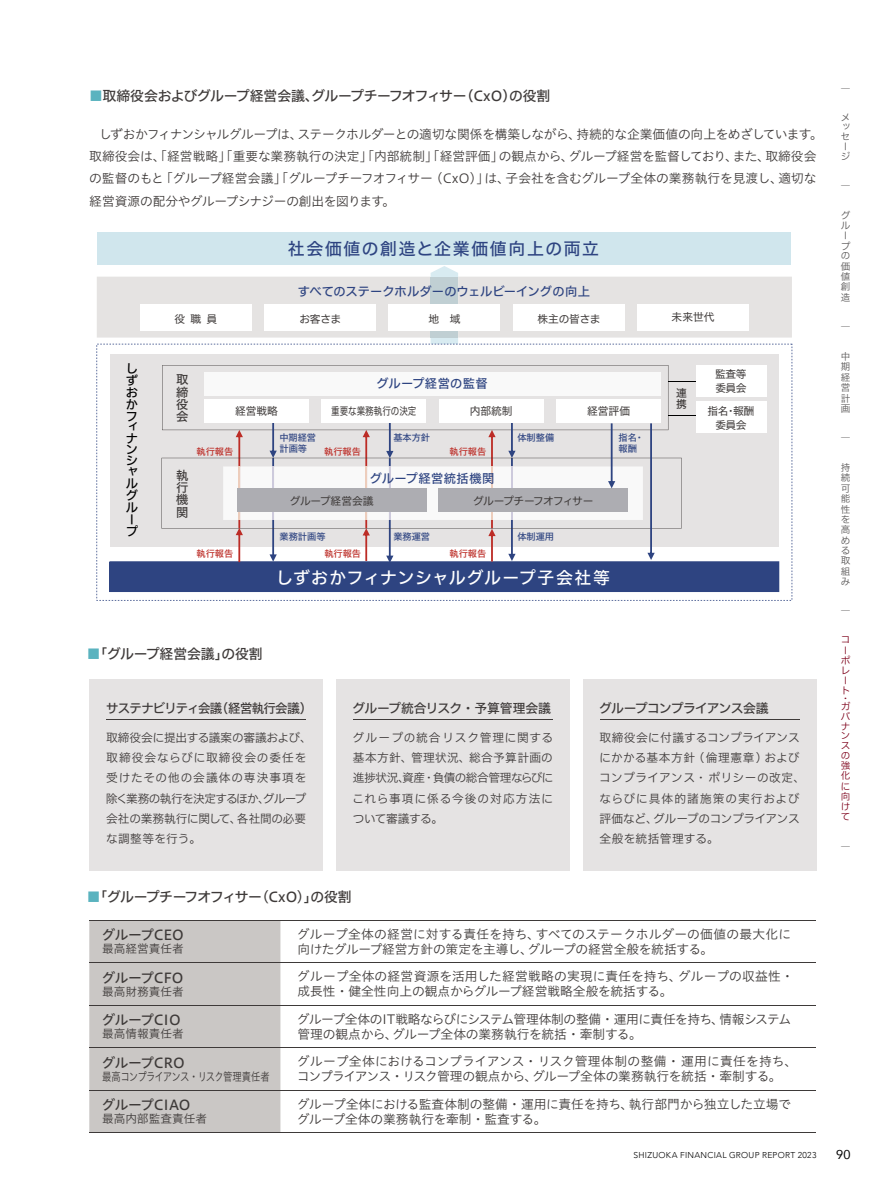
<style>
.page{position:relative;width:893px;height:1191px;background:#fff}
.page>*{position:absolute;margin:0;border:0;box-sizing:border-box;transform-origin:0 0}
.t1{font:16.8px "Hiragino UD Sans F Std W5";letter-spacing:.04em;color:#fff}
.t2{font:16.8px "Hiragino UD Sans F Std W5";letter-spacing:.1em;color:#2e4481}
.t3{font:13.8px "Hiragino UD Sans F Std N W5";letter-spacing:-.02em;color:#3e3a39}
.t4{font:13.8px "Hiragino UD Sans Std W5";letter-spacing:-.01em;color:#3e3a39}
.t5{font:13.8px "Hiragino UD Sans F Std N W5";color:#3e3a39}
.t6{font:12.75px/14.9px "Hiragino UD Sans Std W3";letter-spacing:-.015em;color:#3e3a39}
.t7{font:12.75px "Hiragino UD Sans F Std N W5";letter-spacing:-.05em;color:#3e3a39}
.t8{font:12.75px "Hiragino UD Sans F Std N W5";color:#3e3a39}
.t9{font:12.75px "Avenir";color:#000}
.t10{font:12.3px "Hiragino UD Sans F Std W5";letter-spacing:.01em;color:#2e4481}
.t11{font:12.3px/11.7px "Hiragino UD Sans F Std W5";color:#000;text-align:justify}
.t12{font:12.3px "Hiragino UD Sans F Std W5";letter-spacing:.04em;color:#2e4481}
.t13{font:12.3px "Hiragino UD Sans F Std W5";letter-spacing:.03em;color:#2e4481}
.t14{font:12.3px/12.3px "Hiragino UD Sans F Std W5";color:#3e3a39;text-align:justify}
.t15{font:11.7px/20.2px "Hiragino UD Sans F Std N W3";letter-spacing:.015em;color:#3e3a39;text-align:justify}
.t16{font:11.7px/20.2px "Hiragino UD Sans F Std N W3";letter-spacing:-.005em;color:#3e3a39}
.t17{font:11.7px "Hiragino UD Sans Std W3";color:#3e3a39}
.t18{font:11.7px "Hiragino UD Sans Std W3";letter-spacing:-.07em;color:#3e3a39;scale:.8 1}
.t19{font:10.8px/13.8px "Hiragino UD Sans F Std W4";letter-spacing:-.015em;color:#3e3a39}
.t20{font:10.8px "Hiragino UD Sans F Std W4";letter-spacing:-.07em;color:#3e3a39}
.t21{font:10.8px "Hiragino UD Sans F Std W4";letter-spacing:-.015em;color:#3e3a39;scale:.8 1}
.t22{font:10.8px/10.8px "Hiragino UD Sans F Std W5";color:#3e3a39}
.t23{font:9.6px/10.4px "Hiragino UD Sans F Std N W3";color:#595757}
.t24{font:9.6px/10.1px "Hiragino UD Sans F Std N W3";color:#7d001a}
.t25{font:9.15px/10.8px "Hiragino UD Sans F Std W5";color:#2e4481}
.t26{font:9.15px "Hiragino UD Sans F Std W5";color:#bc2c26}
.t27{font:300 8.55px "Avenir";letter-spacing:.035em;color:#000}
.s1{color:#5ab3bf}
</style>
<div class="page">
<div style="left:336px;top:679px;width:234px;height:192px;background:#e5e3e3"></div>
<hr style="left:353px;top:719px;width:200px;height:1px;background:#3e3a39">
<div style="left:583px;top:679px;width:233px;height:192px;background:#e5e3e3"></div>
<hr style="left:600px;top:719px;width:199px;height:1px;background:#3e3a39">
<div style="left:89px;top:679px;width:234px;height:192px;background:#e5e3e3"></div>
<hr style="left:106px;top:719px;width:200px;height:1px;background:#3e3a39">
<svg style="left:96px;top:344px;width:696px;height:257px"></svg>
<svg style="left:97px;top:266px;width:695px;height:78px"></svg>
<div style="left:431px;top:277px;width:27px;height:60px;background:#c0cfd3"></div>
<div style="left:97px;top:232px;width:694px;height:33px;background:#d0e6ed"></div>
<div style="left:140px;top:304px;width:111px;height:26px;background:#fff"></div>
<div style="left:264px;top:304px;width:112px;height:26px;background:#fff"></div>
<div style="left:389px;top:304px;width:111px;height:26px;background:#fff"></div>
<div style="left:513px;top:304px;width:111px;height:26px;background:#fff"></div>
<div style="left:637px;top:304px;width:111px;height:26px;background:#fff"></div>
<svg style="left:109px;top:365px;width:670px;height:227px"></svg>
<div style="left:89px;top:920px;width:191px;height:212px;background:#cac7c5"></div>
<hr style="left:89px;top:962px;width:191px;height:1px;background:#3e3a39">
<hr style="left:280px;top:962px;width:536px;height:1px;background:#3e3a39">
<hr style="left:89px;top:1005px;width:191px;height:1px;background:#3e3a39">
<hr style="left:280px;top:1005px;width:536px;height:1px;background:#3e3a39">
<hr style="left:89px;top:919px;width:191px;height:1px;background:#3e3a39">
<hr style="left:280px;top:919px;width:536px;height:1px;background:#3e3a39">
<hr style="left:89px;top:1132px;width:191px;height:1px;background:#3e3a39">
<hr style="left:280px;top:1132px;width:536px;height:1px;background:#3e3a39">
<hr style="left:89px;top:1047px;width:191px;height:1px;background:#3e3a39">
<hr style="left:280px;top:1047px;width:536px;height:1px;background:#3e3a39">
<hr style="left:89px;top:1090px;width:191px;height:1px;background:#3e3a39">
<hr style="left:280px;top:1090px;width:536px;height:1px;background:#3e3a39">
<p class="t3" style="left:89px;top:86px;width:463px"><span class="s1">■</span>取締役会およびグループ経営会議、グループチーフオフィサー（CxO）の役割</p>
<p class="t6" style="left:89px;top:122px;width:735px;line-height:22.4px;text-indent:10px">しずおかフィナンシャルグループは、ステークホルダーとの適切な関係を構築しながら、持続的な企業価値の向上をめざしています。取締役会は、「経営戦略」「重要な業務執行の決定」「内部統制」「経営評価」の観点から、グループ経営を監督しており、また、取締役会の監督のもと「グループ経営会議」「グループチーフオフィサー（CxO）」は、子会社を含むグループ全体の業務執行を見渡し、適切な経営資源の配分やグループシナジーの創出を図ります。</p>
<h1 class="t2" style="left:288px;top:236px;width:313px">社会価値の創造と企業価値向上の両立</h1>
<p class="t10" style="left:298px;top:282px;width:294px">すべてのステークホルダーのウェルビーイングの向上</p>
<p class="t11" style="left:126px;top:362px;width:14px">しずおかフ</p>
<p class="t11" style="left:126px;top:420px;width:14px;text-align:left">ィナンシャルグループ</p>
<p class="t19" style="left:175px;top:311px;width:44px">役職員</p>
<p class="t19" style="left:299px;top:311px;width:43px">お客さま</p>
<p class="t19" style="left:428px;top:311px;width:34px">地　域</p>
<p class="t19" style="left:537px;top:312px;width:65px">株主の皆さま</p>
<p class="t19" style="left:672px;top:309px;width:44px">未来世代</p>
<p class="t14" style="left:176px;top:373px;width:14px">取締役会</p>
<p class="t14" style="left:176px;top:468px;width:13px">執行機関</p>
<p class="t13" style="left:376px;top:374px;width:113px">グループ経営の監督</p>
<p class="t19" style="left:715px;top:367px;width:33px">監査等委員会</p>
<p class="t19" style="left:708px;top:404px;width:48px;text-align:center">指名・報酬委員会</p>
<p class="t22" style="left:676px;top:387px;width:12px">連携</p>
<p class="t19" style="left:235px;top:403px;width:44px">経営戦略</p>
<p class="t21" style="left:331px;top:403px;width:108px">重要な業務執行の決定</p>
<p class="t19" style="left:470px;top:403px;width:44px">内部統制</p>
<p class="t19" style="left:587px;top:403px;width:44px">経営評価</p>
<p class="t26" style="left:197px;top:445px;width:38px">執行報告</p>
<p class="t26" style="left:197px;top:546px;width:38px">執行報告</p>
<p class="t25" style="left:279px;top:432px;width:38px">中期経営計画等</p>
<p class="t25" style="left:393px;top:432px;width:38px">基本方針</p>
<p class="t25" style="left:517px;top:432px;width:38px">体制整備</p>
<p class="t25" style="left:619px;top:432px;width:27px">指名・報酬</p>
<p class="t26" style="left:324px;top:445px;width:38px">執行報告</p>
<p class="t26" style="left:449px;top:445px;width:38px">執行報告</p>
<p class="t12" style="left:370px;top:469px;width:126px">グループ経営統括機関</p>
<p class="t19" style="left:290px;top:493px;width:85px">グループ経営会議</p>
<p class="t20" style="left:473px;top:493px;width:122px">グループチーフオフィサー</p>
<p class="t25" style="left:280px;top:530px;width:48px">業務計画等</p>
<p class="t25" style="left:393px;top:530px;width:38px">業務運営</p>
<p class="t25" style="left:517px;top:530px;width:38px">体制運用</p>
<p class="t26" style="left:324px;top:546px;width:38px">執行報告</p>
<p class="t26" style="left:449px;top:546px;width:38px">執行報告</p>
<h1 class="t1" style="left:276px;top:565px;width:335px">しずおかフィナンシャルグループ子会社等</h1>
<p class="t5" style="left:87px;top:643px;width:177px"><span class="s1">■</span>「グループ経営会議」の役割</p>
<p class="t7" style="left:106px;top:698px;width:208px">サステナビリティ会議（経営執行会議）</p>
<p class="t16" style="left:106px;top:726px;width:208px">取締役会に提出する議案の審議および、取締役会ならびに取締役会の委任を受けたその他の会議体の専決事項を除く業務の執行を決定するほか、グループ会社の業務執行に関して、各社間の必要な調整等を行う。</p>
<p class="t8" style="left:353px;top:698px;width:200px">グループ統合リスク・予算管理会議</p>
<p class="t15" style="left:352px;top:726px;width:203px">グループの統合リスク管理に関する基本方針、管理状況、総合予算計画の進捗状況、資産・負債の総合管理ならびにこれら事項に係る今後の対応方法について審議する。</p>
<p class="t3" style="left:87px;top:886px;width:266px"><span class="s1">■</span>「グループチーフオフィサー(CxO)」の役割</p>
<p class="t7" style="left:599px;top:698px;width:171px">グループコンプライアンス会議</p>
<p class="t15" style="left:599px;top:726px;width:208px;text-align:left">取締役会に付議するコンプライアンスにかかる基本方針（倫理憲章）およびコンプライアンス・ポリシーの改定、ならびに具体的諸施策の実行および評価など、グループのコンプライアンス全般を統括管理する。</p>
<p class="t4" style="left:101px;top:924px;width:84px">グループCEO</p>
<p class="t17" style="left:102px;top:940px;width:83px">最高経営責任者</p>
<p class="t6" style="left:297px;top:926px;width:496px">グループ全体の経営に対する責任を持ち、すべてのステークホルダーの価値の最大化に向けたグループ経営方針の策定を主導し、グループの経営全般を統括する。</p>
<p class="t4" style="left:101px;top:967px;width:84px">グループCFO</p>
<p class="t17" style="left:102px;top:982px;width:83px">最高財務責任者</p>
<p class="t6" style="left:297px;top:968px;width:498px">グループ全体の経営資源を活用した経営戦略の実現に責任を持ち、グループの収益性・成長性・健全性向上の観点からグループ経営戦略全般を統括する。</p>
<p class="t4" style="left:101px;top:1009px;width:81px">グループCIO</p>
<p class="t17" style="left:102px;top:1025px;width:83px">最高情報責任者</p>
<p class="t6" style="left:297px;top:1011px;width:496px">グループ全体のIT戦略ならびにシステム管理体制の整備・運用に責任を持ち、情報システム管理の観点から、グループ全体の業務執行を統括・牽制する。</p>
<p class="t4" style="left:101px;top:1052px;width:85px">グループCRO</p>
<p class="t18" style="left:102px;top:1067px;width:211px">最高コンプライアンス・リスク管理責任者</p>
<p class="t6" style="left:297px;top:1053px;width:502px">グループ全体におけるコンプライアンス・リスク管理体制の整備・運用に責任を持ち、コンプライアンス・リスク管理の観点から、グループ全体の業務執行を統括・牽制する。</p>
<p class="t23" style="left:841px;top:82px;width:11px">｜</p>
<p class="t23" style="left:841px;top:112px;width:11px;line-height:9.8px">メッセージ</p>
<p class="t23" style="left:841px;top:180px;width:11px">｜</p>
<p class="t23" style="left:841px;top:210px;width:11px">グループの価値創造</p>
<p class="t23" style="left:841px;top:321px;width:11px">｜</p>
<p class="t23" style="left:841px;top:350px;width:11px;text-align:justify">中期経営計画</p>
<p class="t23" style="left:841px;top:432px;width:11px">｜</p>
<p class="t23" style="left:841px;top:462px;width:11px;text-align:justify">持続可能性を高める取組み</p>
<p class="t23" style="left:841px;top:605px;width:11px">｜</p>
<p class="t24" style="left:841px;top:634px;width:11px">コーポレート</p>
<p class="t24" style="left:841px;top:694px;width:11px;line-height:7.9px">・ガ</p>
<p class="t24" style="left:841px;top:711px;width:11px;text-align:justify">バナンスの強化に向けて</p>
<p class="t4" style="left:101px;top:1094px;width:90px">グループCIAO</p>
<p class="t17" style="left:102px;top:1110px;width:107px">最高内部監査責任者</p>
<p class="t6" style="left:297px;top:1096px;width:496px">グループ全体における監査体制の整備・運用に責任を持ち、執行部門から独立した立場でグループ全体の業務執行を牽制・監査する。</p>
<p class="t27" style="left:634px;top:1149px;width:184px">SHIZUOKA FINANCIAL GROUP REPORT 2023</p>
<p class="t9" style="left:836px;top:1144px;width:16px">90</p>
</div>
